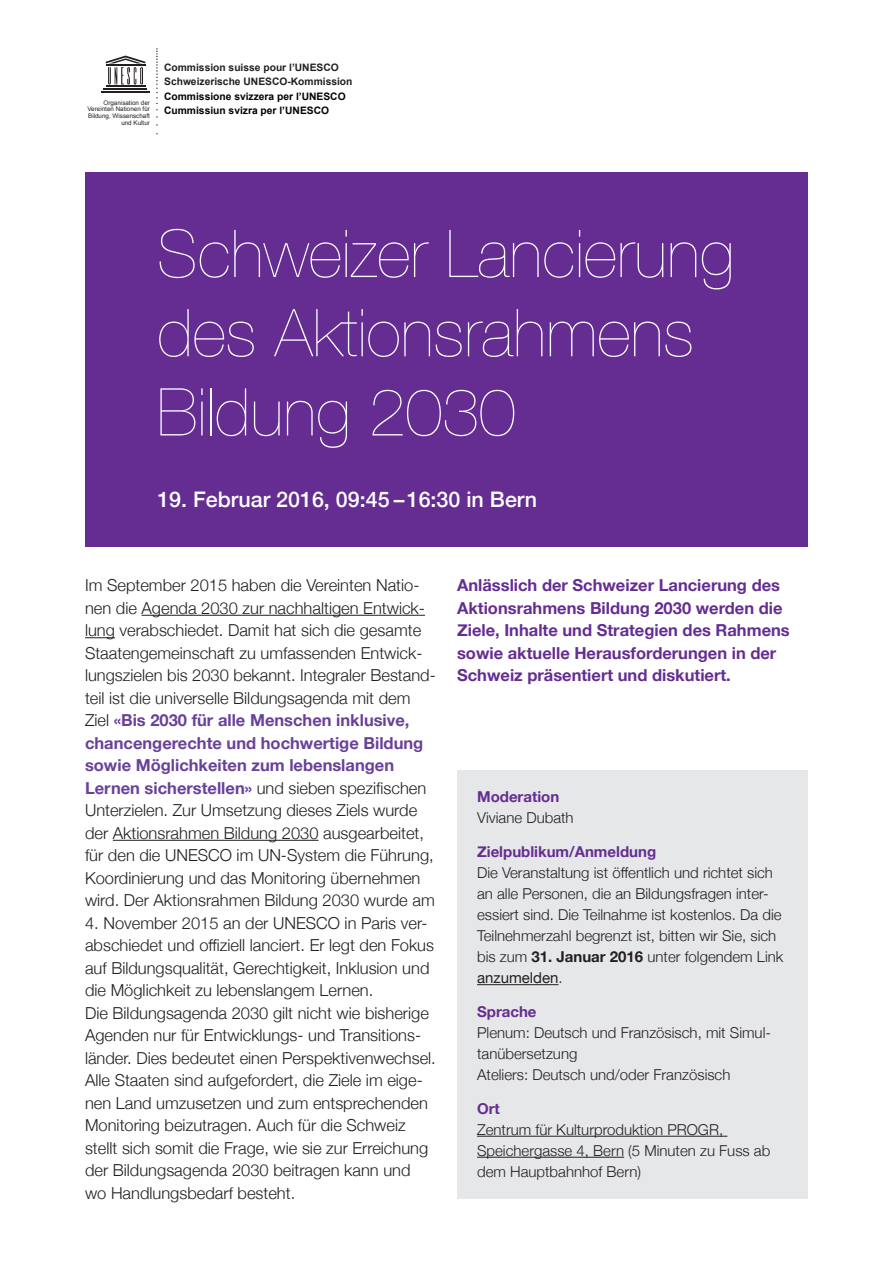
<style>
.page{position:relative;width:893px;height:1263px;background:#fff}
.page>*{position:absolute;margin:0;border:0;box-sizing:border-box;transform-origin:0 0}
.t1{font:200 66px/79.2px "Helvetica Neue";color:#fff}
.t2{font:500 21.45px "Helvetica Neue";color:#fff}
.t3{font:300 16.5px/22.5px "Helvetica Neue";color:#231f20}
.t4{font:700 16.5px/22.5px "Helvetica Neue";color:#652d91}
.t5{font:300 15px/21px "Helvetica Neue";color:#231f20}
.t6{font:700 15px "Helvetica Neue";color:#652d91}
.t7{font:700 10.2px/14.5px "Arial";color:#231f20}
.t8{font:700 10.2px/14.5px "Arial";color:#000}
.t9{font:6.3px/6.9px "Arial";color:#231f20;text-align:right}
.s1{font-weight:700;color:#69419a}
.s2{font-weight:700}
.s3{font-weight:400}
</style>
<div class="page">
<div style="left:457px;top:771px;width:350px;height:428px;background:#e6e7e9"></div>
<svg style="left:156px;top:48px;width:2px;height:62px"></svg>
<hr style="left:106px;top:85px;width:39px;height:2px;background:#231f20">
<hr style="left:104px;top:88px;width:43px;height:2px;background:#231f20">
<hr style="left:101px;top:91px;width:49px;height:2px;background:#231f20">
<svg style="left:106px;top:56px;width:39px;height:28px"></svg>
<hr style="left:142px;top:615px;width:283px;height:1px;background:#231f20">
<hr style="left:85px;top:637px;width:30px;height:1px;background:#231f20">
<hr style="left:113px;top:840px;width:206px;height:1px;background:#231f20">
<hr style="left:477px;top:984px;width:81px;height:1px;background:#231f20">
<hr style="left:477px;top:1136px;width:250px;height:1px;background:#231f20">
<hr style="left:477px;top:1157px;width:147px;height:1px;background:#231f20">
<div style="left:85px;top:172px;width:723px;height:374px;background:#652d91"></div>
<p class="t9" style="left:87px;top:99px;width:64px">Organisation der<br>Vereinten Nationen für<br>Bildung, Wissenschaft und Kultur</p>
<p class="t7" style="left:164px;top:60px;width:190px">Commission suisse pour l’UNESCO<br>Schweizerische UNESCO-Kommission</p>
<p class="t8" style="left:164px;top:89px;width:183px">Commissione svizzera per l’UNESCO<br>Cummissiun svizra per l’UNESCO</p>
<h1 class="t1" style="left:157px;top:212px;width:578px">Schweizer Lancierung des Aktionsrahmens<br>Bildung 2030</h1>
<h2 class="t2" style="left:157px;top:482px;width:381px">19. Februar 2016, 09:45 –16:30 in Bern</h2>
<p class="t3" style="left:85px;top:573px;width:352px">Im September 2015 haben die Vereinten Natio&shy;nen die Agenda 2030 zur nachhaltigen Entwick&shy;lung verabschiedet. Damit hat sich die gesamte Staatengemeinschaft zu umfassenden Entwick&shy;lungszielen bis 2030 bekannt. Integraler Bestand&shy;teil ist die universelle Bildungsagenda mit dem Ziel <span class="s1">«Bis 2030 für alle Menschen inklusive, chancengerechte und hochwertige Bildung sowie Möglichkeiten zum lebenslangen Lernen sicherstellen»</span> und sieben spezifischen Unterzielen. Zur Umsetzung dieses Ziels wurde der Aktionsrahmen Bildung 2030 ausgearbeitet, für den die UNESCO im UN-System die Führung, Koordinierung und das Monitoring übernehmen wird. Der Aktionsrahmen Bildung 2030 wurde am</p>
<p class="t3" style="left:85px;top:910px;width:352px">4. November 2015 an der UNESCO in Paris ver&shy;abschiedet und offiziell lanciert. Er legt den Fokus auf Bildungsqualität, Gerechtigkeit, Inklusion und die Möglichkeit zu lebenslangem Lernen.<br>Die Bildungsagenda 2030 gilt nicht wie bisherige Agenden nur für Entwicklungs- und Transitions&shy;länder. Dies bedeutet einen Perspektivenwechsel.<br>Alle Staaten sind aufgefordert, die Ziele im eige&shy;nen Land umzusetzen und zum entsprechenden Monitoring beizutragen. Auch für die Schweiz stellt sich somit die Frage, wie sie zur Erreichung der Bildungsagenda 2030 beitragen kann und wo Handlungsbedarf besteht.</p>
<p class="t4" style="left:457px;top:574px;width:334px">Anlässlich der Schweizer Lancierung des Aktionsrahmens Bildung 2030 werden die Ziele, Inhalte und Strategien des Rahmens sowie aktuelle Herausforderungen in der Schweiz präsentiert und diskutiert.</p>
<p class="t6" style="left:477px;top:785px;width:84px">Moderation</p>
<p class="t5" style="left:477px;top:806px;width:98px">Viviane Dubath</p>
<p class="t6" style="left:477px;top:840px;width:181px">Zielpublikum/Anmeldung</p>
<p class="t5" style="left:477px;top:861px;width:308px">Die Veranstaltung ist öffentlich und richtet sich an alle Personen, die an Bildungsfragen inter&shy;essiert sind. Die Teilnahme ist kostenlos. Da die Teilnehmerzahl begrenzt ist, bitten wir Sie, sich bis zum <span class="s2">31. Januar 2016</span> unter folgendem Link <span class="s3">anzumelden</span>.</p>
<p class="t6" style="left:477px;top:1000px;width:61px">Sprache</p>
<p class="t5" style="left:477px;top:1021px;width:295px">Plenum: Deutsch und Französisch, mit Simul&shy;tanübersetzung<br>Ateliers: Deutsch und/oder Französisch</p>
<p class="t6" style="left:477px;top:1096px;width:24px">Ort</p>
<p class="t5" style="left:477px;top:1118px;width:295px">Zentrum für Kulturproduktion PROGR,<br>Speichergasse 4, Bern (5 Minuten zu Fuss ab dem Hauptbahnhof Bern)</p>
</div>
